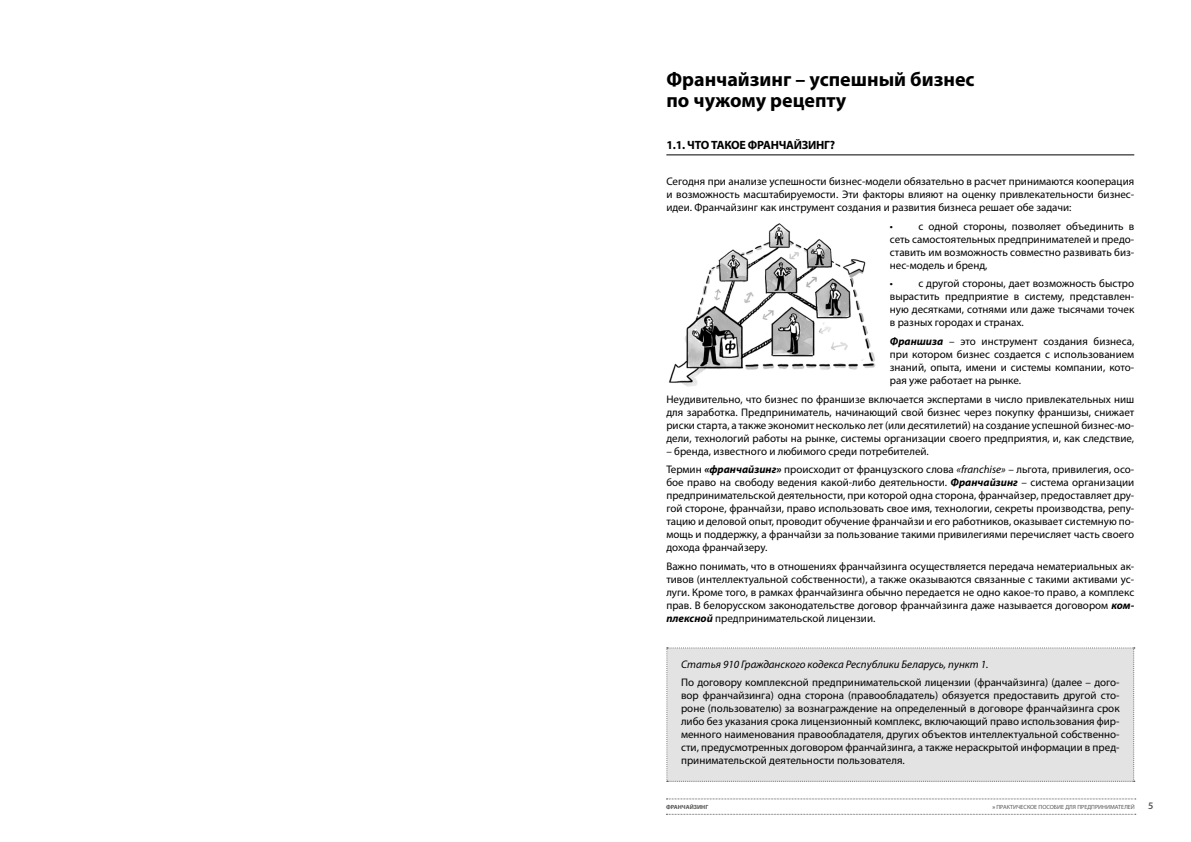
<style>
.page{position:relative;width:1191px;height:842px;background:#fff}
.page>*{position:absolute;margin:0;border:0;box-sizing:border-box;transform-origin:0 0}
.t1{font:700 20px/21px "Myriad Pro";color:#000}
.t2{font:700 12px "Myriad Pro";letter-spacing:-.02em;color:#000}
.t3{font:11px/13px "Myriad Pro";color:#000;text-align:justify}
.t4{font:italic 11px "Myriad Pro";color:#000}
.t5{font:600 10px "Myriad Pro";color:#575756}
.t6{font:6px "Myriad Pro";color:#575756}
.t7{font:700 6px "Myriad Pro";color:#575756}
.s1{font-weight:700;font-style:italic}
.s2{font-style:italic}
.s3{font-weight:700}
</style>
<div class="page">
<svg style="left:666px;top:799px;width:469px;height:1px"></svg>
<svg style="left:666px;top:814px;width:469px;height:1px"></svg>
<div style="left:666px;top:647px;width:468px;height:135px;background:#e3e3e3"></div>
<hr style="left:666px;top:155px;width:468px;height:1px;background:#000">
<img style="left:669px;top:223px;width:206px;height:164px">
<h1 class="t1" style="left:666px;top:68px;width:310px">Франчайзинг – успешный бизнес по чужому рецепту</h1>
<p class="t2" style="left:666px;top:137px;width:170px">1.1. ЧТО ТАКОЕ ФРАНЧАЙЗИНГ?</p>
<p class="t3" style="left:666px;top:175px;width:469px">Сегодня при анализе успешности бизнес-модели обязательно в расчет принимаются кооперация и возможность масштабируемости. Эти факторы влияют на оценку привлекательности бизнес&shy;идеи. Франчайзинг как инструмент создания и развития бизнеса решает обе задачи:</p>
<p class="t3" style="left:890px;top:219px;width:246px">• с одной стороны, позволяет объединить в сеть самостоятельных предпринимателей и предо&shy;ставить им возможность совместно развивать биз&shy;нес-модель и бренд,</p>
<p class="t3" style="left:890px;top:277px;width:246px">• с другой стороны, дает возможность быстро вырастить предприятие в систему, представлен&shy;ную десятками, сотнями или даже тысячами точек в разных городах и странах.</p>
<p class="t3" style="left:890px;top:335px;width:246px"><span class="s1">Франшиза</span> – это инструмент создания бизнеса, при котором бизнес создается с использованием знаний, опыта, имени и системы компании, кото&shy;рая уже работает на рынке.</p>
<p class="t3" style="left:666px;top:392px;width:469px">Неудивительно, что бизнес по франшизе включается экспертами в число привлекательных ниш для заработка. Предприниматель, начинающий свой бизнес через покупку франшизы, снижает риски старта, а также экономит несколько лет (или десятилетий) на создание успешной бизнес-мо&shy;дели, технологий работы на рынке, системы организации своего предприятия, и, как следствие,</p>
<p class="t3" style="left:666px;top:441px;width:469px;line-height:18.7px">– бренда, известного и любимого среди потребителей.<br>Термин <span class="s1">«франчайзинг»</span> происходит от французского слова <span class="s2">«franchise»</span> – льгота, привилегия, осо-</p>
<p class="t3" style="left:666px;top:476px;width:469px">бое право на свободу ведения какой-либо деятельности. <span class="s1">Франчайзинг</span> – система организации предпринимательской деятельности, при которой одна сторона, франчайзер, предоставляет дру&shy;гой стороне, франчайзи, право использовать свое имя, технологии, секреты производства, репу&shy;тацию и деловой опыт, проводит обучение франчайзи и его работников, оказывает системную по&shy;мощь и поддержку, а франчайзи за пользование такими привилегиями перечисляет часть своего дохода франчайзеру.</p>
<p class="t3" style="left:666px;top:560px;width:469px">Важно понимать, что в отношениях франчайзинга осуществляется передача нематериальных ак&shy;тивов (интеллектуальной собственности), а также оказываются связанные с такими активами ус&shy;луги. Кроме того, в рамках франчайзинга обычно передается не одно какое-то право, а комплекс прав. В белорусском законодательстве договор франчайзинга даже называется договором <span class="s1">ком&shy;плексной</span> предпринимательской лицензии.</p>
<p class="t4" style="left:681px;top:657px;width:309px">Статья 910 Гражданского кодекса Республики Беларусь, пункт 1.</p>
<p class="t3" style="left:681px;top:676px;width:440px">По договору комплексной предпринимательской лицензии (франчайзинга) (далее – дого&shy;вор франчайзинга) одна сторона (правообладатель) обязуется предоставить другой сто&shy;роне (пользователю) за вознаграждение на определенный в договоре франчайзинга срок либо без указания срока лицензионный комплекс, включающий право использования фир&shy;менного наименования правообладателя, других объектов интеллектуальной собственно&shy;сти, предусмотренных договором франчайзинга, а также нераскрытой информации в пред&shy;принимательской деятельности пользователя.</p>
<p class="t7" style="left:666px;top:803px;width:44px">ФРАНЧАЙЗИНГ</p>
<p class="t6" style="left:992px;top:804px;width:144px"><span class="s3">»</span> ПРАКТИЧЕСКОЕ ПОСОБИЕ ДЛЯ ПРЕДПРИНИМАТЕЛЕЙ</p>
<p class="t5" style="left:1148px;top:800px;width:7px">5</p>
</div>
